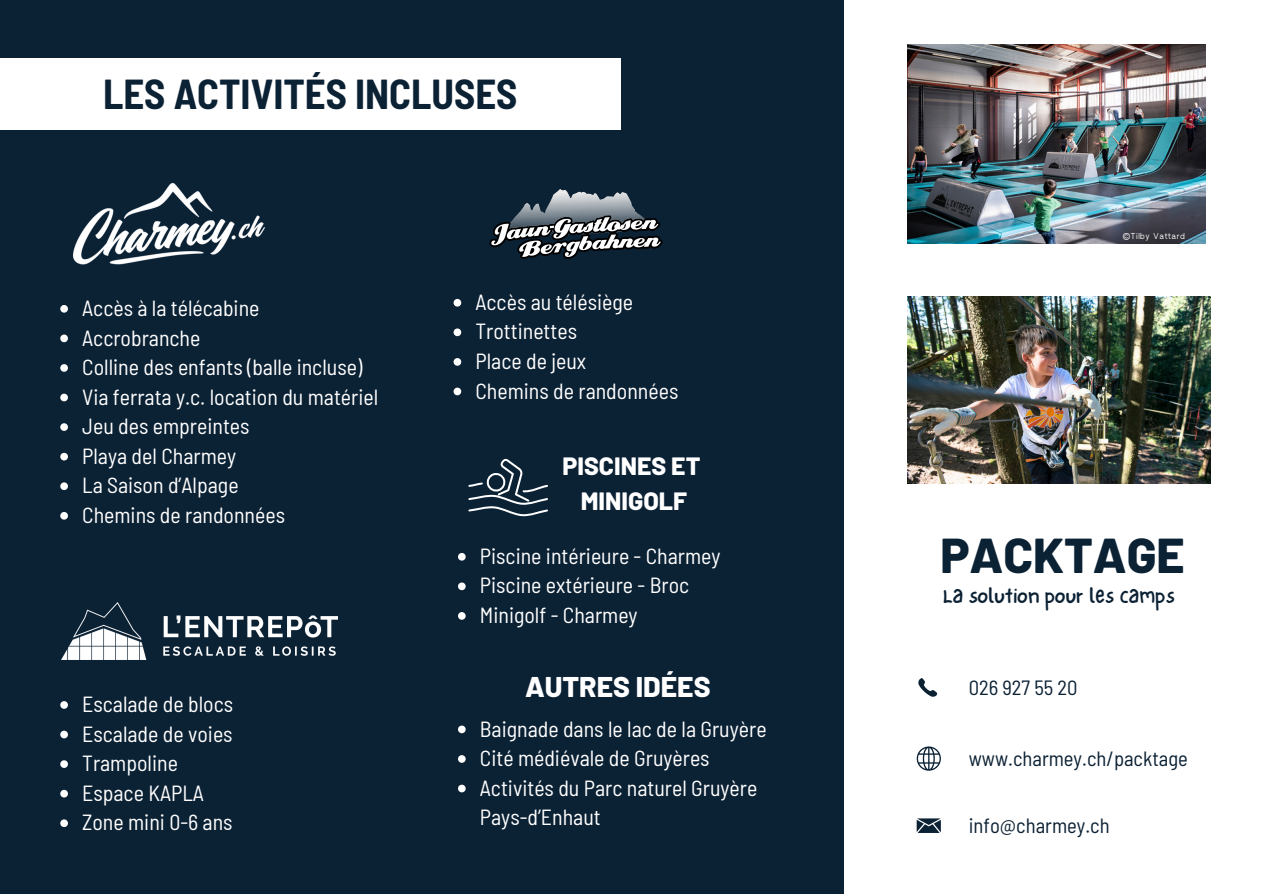
<style>
.page{position:relative;width:1263px;height:894px;background:#fff}
.page>*{position:absolute;margin:0;border:0;box-sizing:border-box;transform-origin:0 0}
.t1{font:800 48.9px "Barlow";color:#0b2134}
.t2{font:700 semi-condensed 40.8px "Barlow";color:#0b2134}
.t3{font:800 28.5px "Barlow";color:#fff}
.t4{font:800 24.9px/34.8px "Barlow";color:#fff;text-align:center}
.t5{font:semi-condensed 21.9px/29.5px "Barlow";color:#fff}
.t6{font:21.9px "NF One Little Font Regular";color:#0b2134}
.t7{font:semi-condensed 20.55px "Barlow";color:#0b2134}
.t8{font:8.7px "rugratssans";letter-spacing:.05em;color:#fff}
</style>
<div class="page">
<div style="left:0;top:0;width:844px;height:893px;background:#0b2134"></div>
<div style="left:0;top:58px;width:621px;height:72px;background:#fff"></div>
<img style="left:73px;top:183px;width:192px;height:81px">
<img style="left:489px;top:189px;width:174px;height:70px">
<svg style="left:918px;top:678px;width:20px;height:19px"></svg>
<svg style="left:916px;top:746px;width:25px;height:25px"></svg>
<svg style="left:916px;top:818px;width:25px;height:15px"></svg>
<img style="left:908px;top:44px;width:298px;height:199px">
<img style="left:907px;top:297px;width:303px;height:186px">
<svg style="left:468px;top:458px;width:80px;height:58px"></svg>
<img style="left:62px;top:602px;width:275px;height:57px">
<svg style="left:60px;top:305px;width:8px;height:7px"></svg>
<svg style="left:60px;top:334px;width:8px;height:8px"></svg>
<svg style="left:60px;top:364px;width:8px;height:7px"></svg>
<svg style="left:60px;top:393px;width:8px;height:8px"></svg>
<svg style="left:60px;top:423px;width:8px;height:8px"></svg>
<svg style="left:60px;top:452px;width:8px;height:8px"></svg>
<svg style="left:60px;top:482px;width:8px;height:8px"></svg>
<svg style="left:60px;top:512px;width:8px;height:7px"></svg>
<svg style="left:60px;top:701px;width:8px;height:7px"></svg>
<svg style="left:60px;top:730px;width:8px;height:8px"></svg>
<svg style="left:60px;top:760px;width:8px;height:7px"></svg>
<svg style="left:60px;top:789px;width:8px;height:8px"></svg>
<svg style="left:60px;top:819px;width:8px;height:7px"></svg>
<svg style="left:454px;top:299px;width:7px;height:7px"></svg>
<svg style="left:454px;top:328px;width:7px;height:8px"></svg>
<svg style="left:454px;top:358px;width:7px;height:7px"></svg>
<svg style="left:454px;top:387px;width:7px;height:8px"></svg>
<svg style="left:458px;top:725px;width:8px;height:8px"></svg>
<svg style="left:458px;top:755px;width:8px;height:7px"></svg>
<svg style="left:458px;top:784px;width:8px;height:8px"></svg>
<svg style="left:458px;top:553px;width:8px;height:7px"></svg>
<svg style="left:458px;top:582px;width:8px;height:8px"></svg>
<svg style="left:458px;top:612px;width:8px;height:7px"></svg>
<h2 class="t2" style="left:103px;top:68px;width:416px">LES ACTIVITÉS INCLUSES</h2>
<p class="t5" style="left:82px;top:292px;width:179px">Accès à la télécabine</p>
<p class="t5" style="left:82px;top:322px;width:120px">Accrobranche</p>
<p class="t5" style="left:82px;top:351px;width:282px">Colline des enfants (balle incluse)</p>
<p class="t5" style="left:82px;top:381px;width:298px">Via ferrata y.c. location du matériel</p>
<p class="t5" style="left:82px;top:410px;width:169px">Jeu des empreintes</p>
<p class="t5" style="left:82px;top:440px;width:155px">Playa del Charmey</p>
<p class="t5" style="left:82px;top:469px;width:158px">La Saison d’Alpage</p>
<p class="t5" style="left:82px;top:499px;width:204px">Chemins de randonnées</p>
<p class="t5" style="left:82px;top:688px;width:152px">Escalade de blocs</p>
<p class="t5" style="left:82px;top:718px;width:152px">Escalade de voies</p>
<p class="t5" style="left:82px;top:747px;width:97px">Trampoline</p>
<p class="t5" style="left:82px;top:777px;width:123px">Espace KAPLA</p>
<p class="t5" style="left:82px;top:806px;width:152px">Zone mini 0-6 ans</p>
<p class="t5" style="left:475px;top:286px;width:159px">Accès au télésiège</p>
<p class="t5" style="left:475px;top:316px;width:103px">Trottinettes</p>
<p class="t5" style="left:475px;top:345px;width:112px">Place de jeux</p>
<p class="t5" style="left:475px;top:375px;width:204px">Chemins de randonnées</p>
<p class="t4" style="left:562px;top:447px;width:139px">PISCINES ET<br>MINIGOLF</p>
<p class="t5" style="left:480px;top:540px;width:242px">Piscine intérieure - Charmey</p>
<p class="t5" style="left:480px;top:569px;width:211px">Piscine extérieure - Broc</p>
<p class="t5" style="left:480px;top:599px;width:159px">Minigolf - Charmey</p>
<p class="t3" style="left:525px;top:668px;width:187px">AUTRES IDÉES</p>
<p class="t5" style="left:480px;top:712px;width:288px">Baignade dans le lac de la Gruyère</p>
<p class="t5" style="left:480px;top:742px;width:231px">Cité médiévale de Gruyères</p>
<h4 class="t5" style="left:480px;top:771px;width:279px">Activités du Parc naturel Gruyère<br>Pays-d’Enhaut</h4>
<p class="t8" style="left:1123px;top:233px;width:64px">©Tilby Vattard</p>
<p class="t1" style="left:940px;top:524px;width:246px">PACKTAGE</p>
<h3 class="t6" style="left:943px;top:582px;width:233px">La solution pour les camps</h3>
<p class="t7" style="left:969px;top:674px;width:110px">026 927 55 20</p>
<p class="t7" style="left:969px;top:745px;width:221px">www.charmey.ch/packtage</p>
<p class="t7" style="left:969px;top:812px;width:142px">info@charmey.ch</p>
</div>
